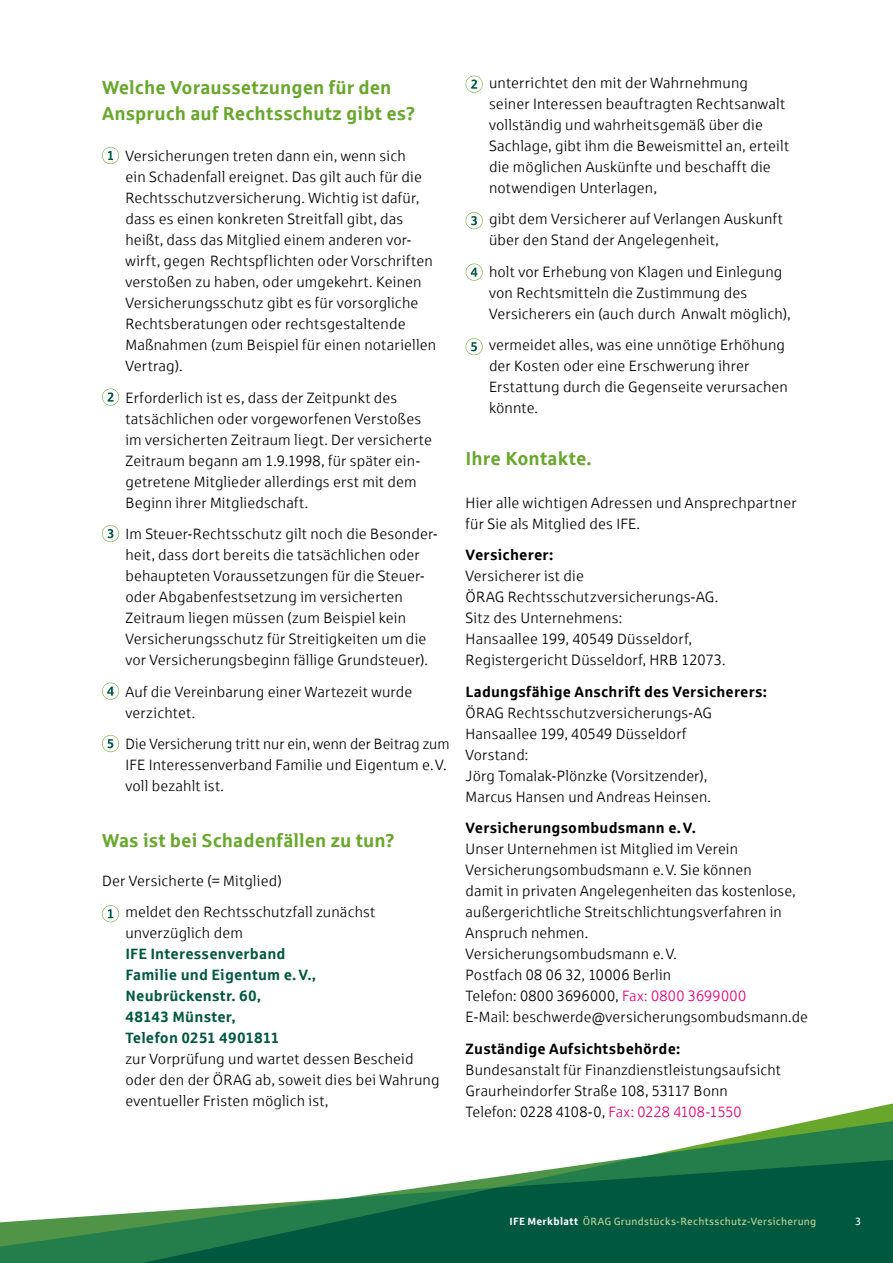
<style>
.page{position:relative;width:893px;height:1263px;background:#fff}
.page>*{position:absolute;margin:0;border:0;box-sizing:border-box;transform-origin:0 0}
.t1{font:700 18.75px/26.2px "Sparkasse Rg";letter-spacing:.005em;color:#68a72c}
.t2{font:15px/21px "Sparkasse Lt";letter-spacing:.01em;color:#000}
.t3{font:700 15px "Sparkasse Rg";letter-spacing:.015em;color:#000}
.t4{font:700 15px/21px "Sparkasse Rg";letter-spacing:.01em;color:#00583e}
.t5{font:10.5px "Sparkasse Rg";letter-spacing:.025em;color:#bcd297}
.t6{font:10.5px "Sparkasse Rg";color:#fff}
.s1{color:#e5007c}
.s2{font-weight:700;color:#fff}
</style>
<div class="page">
<svg style="left:0;top:1112px;width:893px;height:151px"></svg>
<svg style="left:102px;top:147px;width:17px;height:17px"></svg>
<svg style="left:102px;top:389px;width:17px;height:17px"></svg>
<svg style="left:102px;top:525px;width:17px;height:17px"></svg>
<svg style="left:102px;top:683px;width:17px;height:17px"></svg>
<svg style="left:102px;top:735px;width:17px;height:17px"></svg>
<svg style="left:466px;top:76px;width:17px;height:17px"></svg>
<svg style="left:466px;top:212px;width:17px;height:17px"></svg>
<svg style="left:466px;top:264px;width:17px;height:17px"></svg>
<svg style="left:466px;top:338px;width:17px;height:17px"></svg>
<svg style="left:102px;top:905px;width:17px;height:17px"></svg>
<p class="t1" style="left:102px;top:73px;width:315px">Welche Voraussetzungen für den<br>Anspruch auf Rechtsschutz gibt es?</p>
<p class="t2" style="left:125px;top:145px;width:312px">Versicherungen treten dann ein, wenn sich<br>ein Schadenfall ereignet. Das gilt auch für die Rechtsschutzversicherung. Wichtig ist dafür, dass es einen konkreten Streitfall gibt, das heißt, dass das Mitglied einem anderen vor&shy;wirft, gegen Rechtspflichten oder Vorschriften verstoßen zu haben, oder umgekehrt. Keinen Versicherungsschutz gibt es für vorsorgliche Rechtsberatungen oder rechtsgestaltende Maßnahmen (zum Beispiel für einen notariellen Vertrag).</p>
<p class="t2" style="left:125px;top:387px;width:308px">Erforderlich ist es, dass der Zeitpunkt des tatsächlichen oder vorgeworfenen Verstoßes im versicherten Zeitraum liegt. Der versicherte Zeitraum begann am 1.9.1998, für später ein&shy;getretene Mitglieder allerdings erst mit dem Beginn ihrer Mitgliedschaft.</p>
<p class="t2" style="left:125px;top:523px;width:314px">Im Steuer-Rechtsschutz gilt noch die Besonder&shy;heit, dass dort bereits die tatsächlichen oder behaupteten Voraussetzungen für die Steuer&shy;oder Abgabenfestsetzung im versicherten Zeitraum liegen müssen (zum Beispiel kein Versicherungsschutz für Streitigkeiten um die vor Versicherungsbeginn fällige Grundsteuer).</p>
<p class="t2" style="left:125px;top:681px;width:288px">Auf die Vereinbarung einer Wartezeit wurde verzichtet.</p>
<p class="t2" style="left:125px;top:733px;width:326px">Die Versicherung tritt nur ein, wenn der Beitrag zum<br>IFE Interessenverband Familie und Eigentum e.V. voll bezahlt ist.</p>
<p class="t1" style="left:102px;top:827px;width:294px">Was ist bei Schadenfällen zu tun?</p>
<p class="t2" style="left:125px;top:864px;width:251px;line-height:31.5px;text-indent:-23px">Der Versicherte (= Mitglied)<br>meldet den Rechtsschutzfall zunächst</p>
<p class="t2" style="left:125px;top:922px;width:119px">unverzüglich dem</p>
<p class="t4" style="left:125px;top:943px;width:192px">IFE Interessenverband<br>Familie und Eigentum e.V.,<br>Neubrückenstr. 60,<br>48143 Münster,<br>Telefon 0251 4901811</p>
<p class="t2" style="left:125px;top:1048px;width:316px">zur Vorprüfung und wartet dessen Bescheid oder den der ÖRAG ab, soweit dies bei Wahrung eventueller Fristen möglich ist,</p>
<p class="t2" style="left:489px;top:72px;width:302px">unterrichtet den mit der Wahrnehmung seiner Interessen beauftragten Rechtsanwalt vollständig und wahrheitsgemäß über die Sachlage, gibt ihm die Beweismittel an, erteilt die möglichen Auskünfte und beschafft die notwendigen Unterlagen,</p>
<p class="t2" style="left:489px;top:208px;width:295px">gibt dem Versicherer auf Verlangen Auskunft über den Stand der Angelegenheit,</p>
<p class="t2" style="left:489px;top:261px;width:303px">holt vor Erhebung von Klagen und Einlegung von Rechtsmitteln die Zustimmung des<br>Versicherers ein (auch durch Anwalt möglich),</p>
<p class="t2" style="left:489px;top:334px;width:300px">vermeidet alles, was eine unnötige Erhöhung der Kosten oder eine Erschwerung ihrer Erstattung durch die Gegenseite verursachen könnte.</p>
<p class="t1" style="left:466px;top:444px;width:128px">Ihre Kontakte.</p>
<p class="t2" style="left:466px;top:492px;width:332px">Hier alle wichtigen Adressen und Ansprechpartner fü r Sie als Mitglied des IFE.</p>
<p class="t3" style="left:466px;top:545px;width:89px">Versicherer:</p>
<p class="t2" style="left:466px;top:565px;width:261px">Versicherer ist die<br>ÖRAG Rechtsschutzversicherungs-AG.<br>Sitz des Unternehmens:<br>Hansaallee 199, 40549 Düsseldorf,<br>Registergericht Düsseldorf, HRB 12073.</p>
<p class="t3" style="left:466px;top:682px;width:303px">Ladungsfähige Anschrift des Versicherers:</p>
<p class="t2" style="left:466px;top:702px;width:248px">ÖRAG Rechtsschutzversicherungs-AG<br>Hansaallee 199, 40549 Düsseldorf<br>Vorstand:<br>Jörg Tomalak-Plönzke (Vorsitzender),<br>Marcus Hansen und Andreas Heinsen.</p>
<p class="t3" style="left:466px;top:818px;width:232px">Versicherungsombudsmann e.V.</p>
<p class="t2" style="left:466px;top:838px;width:344px">Unser Unternehmen ist Mitglied im Verein Versicherungsombudsmann e.V. Sie können<br>damit in privaten Angelegenheiten das kostenlose, außergerichtliche Streitschlichtungsverfahren in Anspruch nehmen.<br>Versicherungsombudsmann e.V.<br>Postfach 08 06 32, 10006 Berlin<br>Telefon: 0800 3696000, <span class="s1">Fax: 0800 3699000<br></span>E-Mail: beschwerde@versicherungsombudsmann.de</p>
<p class="t3" style="left:466px;top:1039px;width:216px">Zuständige Aufsichtsbehörde:</p>
<p class="t2" style="left:466px;top:1059px;width:317px">Bundesanstalt für Finanzdienstleistungsaufsicht<br>Graurheindorfer Straße 108, 53117 Bonn<br>Telefon: 0228 4108-0, <span class="s1">Fax: 0228 4108-1550</span></p>
<p class="t5" style="left:510px;top:1215px;width:308px"><span class="s2">IFE Merkblatt</span> ÖRAG Grundstü cks-Rechtsschutz-Versicherung</p>
<p class="t6" style="left:855px;top:1215px;width:8px">3</p>
</div>
